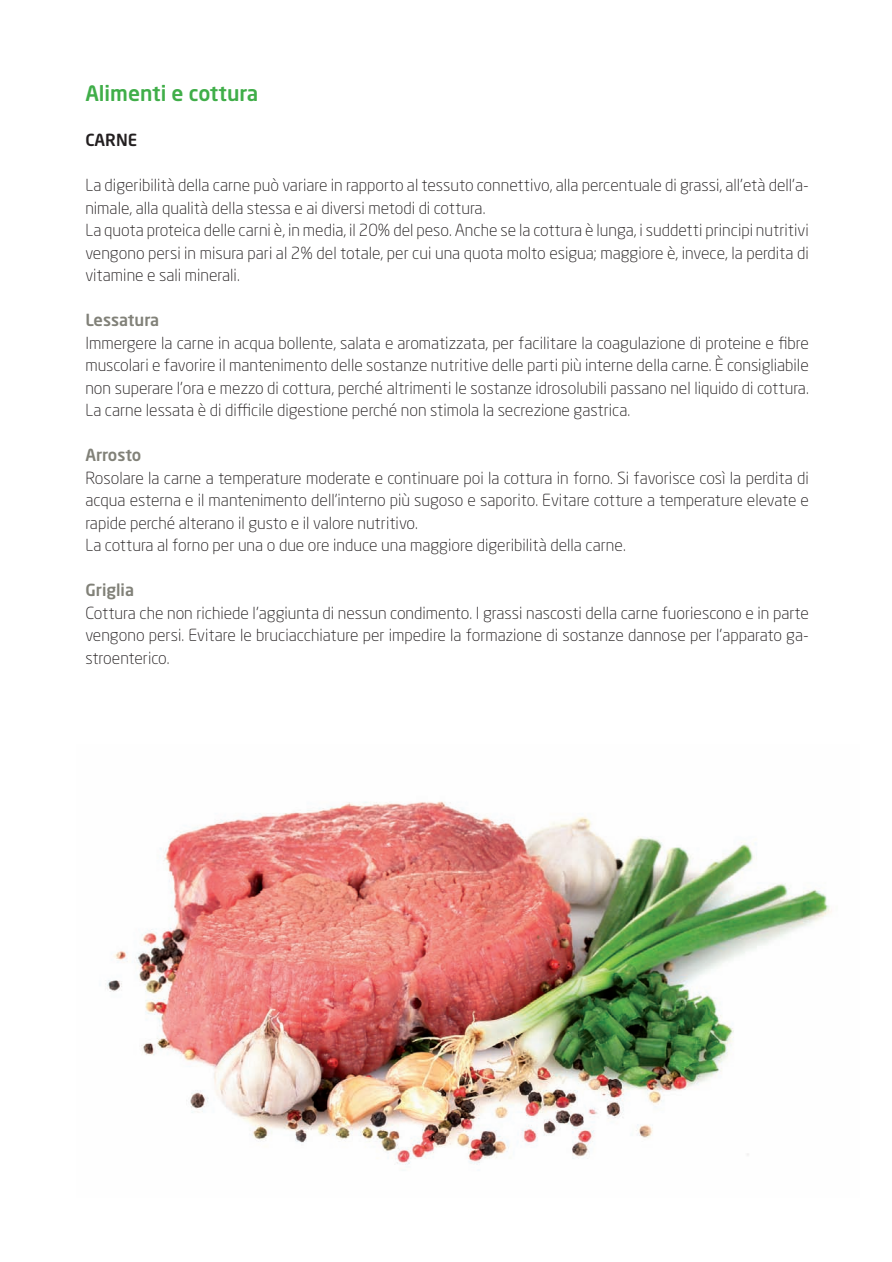
<style>
.page{position:relative;width:892px;height:1262px;background:#fff}
.page>*{position:absolute;margin:0;border:0;box-sizing:border-box;transform-origin:0 0}
.t1{font:500 21px "Neo Sans Std";color:#40ae49}
.t2{font:300 16.5px/22.5px "Neo Sans Std";color:#231f20}
.t3{font:500 16.5px "Neo Sans Std";color:#818178}
.t4{font:500 16.5px "Neo Sans Std";color:#231f20}
</style>
<div class="page">
<img style="left:107px;top:801px;width:725px;height:364px">
<p class="t1" style="left:85px;top:80px;width:174px">Alimenti e cottura</p>
<p class="t4" style="left:85px;top:130px;width:53px">CARNE</p>
<p class="t2" style="left:85px;top:174px;width:724px">La digeribilità della carne può variare in rapporto al tessuto connettivo, alla percentuale di grassi, all’età dell’a&shy;nimale, alla qualità della stessa e ai diversi metodi di cottura.<br>La quota proteica delle carni è, in media, il 20% del peso. Anche se la cottura è lunga, i suddetti principi nutritivi vengono persi in misura pari al 2% del totale, per cui una quota molto esigua; maggiore è, invece, la perdita di vitamine e sali minerali.</p>
<p class="t3" style="left:85px;top:310px;width:75px">Lessatura</p>
<p class="t2" style="left:85px;top:331px;width:724px;text-align:justify">Immergere la carne in acqua bollente, salata e aromatizzata, per facilitare la coagulazione di proteine e fibre muscolari e favorire il mantenimento delle sostanze nutritive delle parti più interne della carne. È consigliabile non superare l’ora e mezzo di cottura, perché altrimenti le sostanze idrosolubili passano nel liquido di cottura.<br>La carne lessata è di difficile digestione perché non stimola la secrezione gastrica.</p>
<p class="t3" style="left:85px;top:445px;width:57px">Arrosto</p>
<p class="t2" style="left:85px;top:466px;width:724px">Rosolare la carne a temperature moderate e continuare poi la cottura in forno. Si favorisce così la perdita di acqua esterna e il mantenimento dell’interno più sugoso e saporito. Evitare cotture a temperature elevate e rapide perché alterano il gusto e il valore nutritivo.<br>La cottura al forno per una o due ore induce una maggiore digeribilità della carne.</p>
<p class="t3" style="left:85px;top:580px;width:50px">Griglia</p>
<p class="t2" style="left:85px;top:602px;width:724px;text-align:justify">Cottura che non richiede l’aggiunta di nessun condimento. I grassi nascosti della carne fuoriescono e in parte vengono persi. Evitare le bruciacchiature per impedire la formazione di sostanze dannose per l’apparato ga&shy;stroenterico.</p>
</div>
